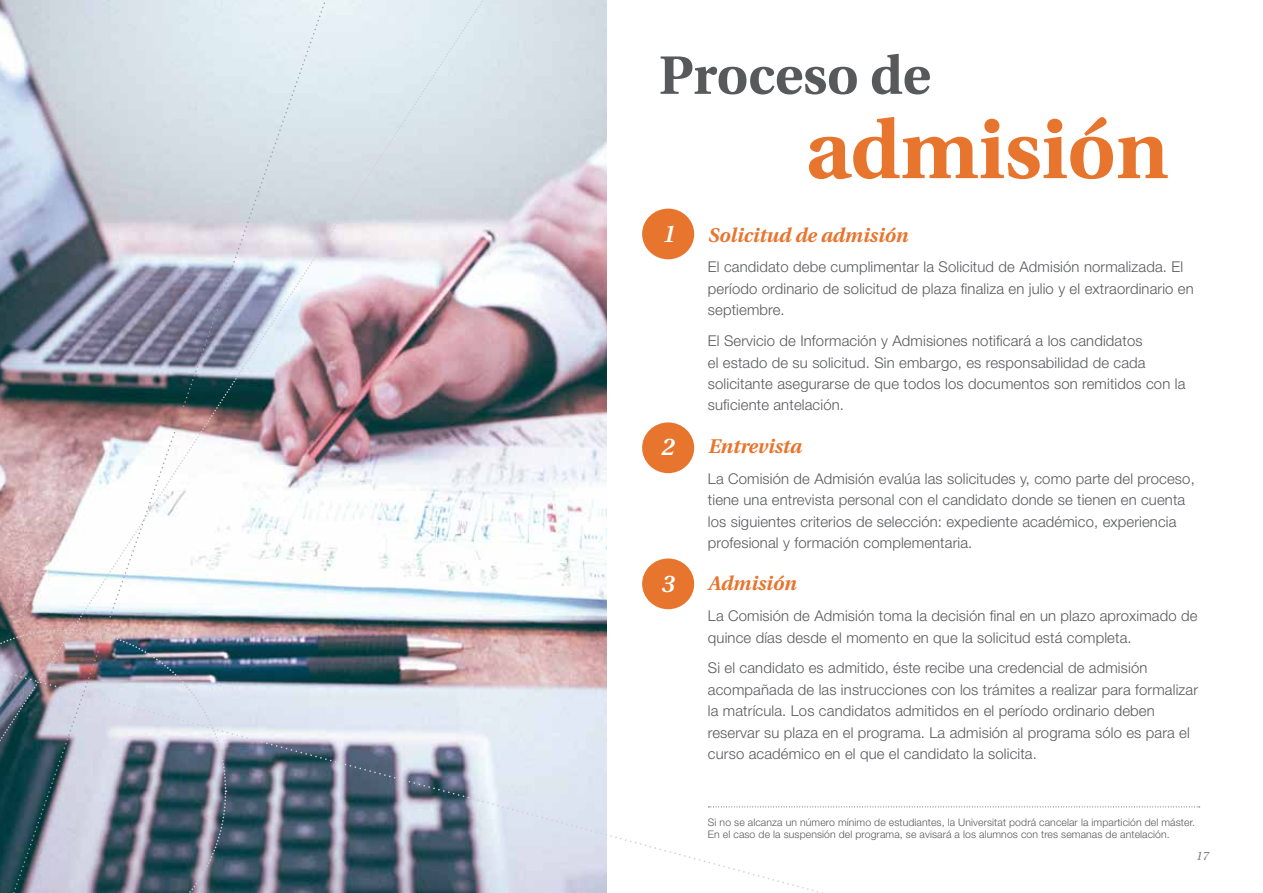
<style>
.page{position:relative;width:1263px;height:893px;background:#fff}
.page>*{position:absolute;margin:0;border:0;box-sizing:border-box;transform-origin:0 0}
.t1{font:700 82.5px "Utopia";color:#e7752e}
.t2{font:700 54px "Utopia";color:#58595b}
.t3{font:italic 600 24px "Utopia";color:#fff}
.t4{font:italic 700 19.8px "Utopia";color:#e7752e}
.t5{font:300 14.85px/21.5px "Helvetica Neue LT Std";letter-spacing:.01em;color:#58595b}
.t6{font:italic 12px "Utopia";color:#77787b}
.t7{font:300 10.5px/12px "Helvetica Neue LT Std";letter-spacing:.01em;color:#58595b}
</style>
<div class="page">
<img style="left:499px;top:0;width:108px;height:671px">
<img style="left:0;top:0;width:499px;height:671px">
<svg style="left:227px;top:671px;width:790px;height:222px"></svg>
<img style="left:0;top:629px;width:227px;height:264px">
<svg style="left:708px;top:806px;width:492px;height:1px"></svg>
<div style="left:642px;top:209px;width:52px;height:50px;background:#e7752e;border-radius:50%"></div>
<div style="left:642px;top:422px;width:52px;height:51px;background:#e7752e;border-radius:50%"></div>
<div style="left:642px;top:558px;width:52px;height:51px;background:#e7752e;border-radius:50%"></div>
<h2 class="t2" style="left:659px;top:44px;width:273px">Proceso de</h2>
<h3 class="t3" style="left:662px;top:220px;width:15px">1</h3>
<h3 class="t3" style="left:661px;top:434px;width:15px">2</h3>
<h3 class="t3" style="left:661px;top:570px;width:15px">3</h3>
<h1 class="t1" style="left:805px;top:103px;width:364px">admisión</h1>
<h3 class="t4" style="left:708px;top:223px;width:201px">Solicitud de admisión</h3>
<p class="t5" style="left:708px;top:256px;width:487px">El candidato debe cumplimentar la Solicitud de Admisión normalizada. El período ordinario de solicitud de plaza finaliza en julio y el extraordinario en septiembre.</p>
<p class="t5" style="left:708px;top:330px;width:479px">El Servicio de Información y Admisiones notificará a los candidatos<br>el estado de su solicitud. Sin embargo, es responsabilidad de cada solicitante asegurarse de que todos los documentos son remitidos con la suficiente antelación.</p>
<h3 class="t4" style="left:708px;top:435px;width:95px">Entrevista</h3>
<p class="t5" style="left:708px;top:467px;width:488px">La Comisión de Admisión evalúa las solicitudes y, como parte del proceso, tiene una entrevista personal con el candidato donde se tienen en cuenta los siguientes criterios de selección: expediente académico, experiencia profesional y formación complementaria.</p>
<h3 class="t4" style="left:708px;top:572px;width:90px">Admisión</h3>
<p class="t5" style="left:708px;top:605px;width:491px">La Comisión de Admisión toma la decisión final en un plazo aproximado de quince días desde el momento en que la solicitud está completa.</p>
<p class="t5" style="left:708px;top:657px;width:492px">Si el candidato es admitido, éste recibe una credencial de admisión acompañada de las instrucciones con los trámites a realizar para formalizar la matrícula. Los candidatos admitidos en el período ordinario deben reservar su plaza en el programa. La admisión al programa sólo es para el curso académico en el que el candidato la solicita.</p>
<p class="t7" style="left:708px;top:816px;width:489px">Si no se alcanza un número mínimo de estudiantes, la Universitat podrá cancelar la impartición del máster.<br>En el caso de la suspensión del programa, se avisará a los alumnos con tres semanas de antelación.</p>
<p class="t6" style="left:1196px;top:849px;width:14px">17</p>
</div>
